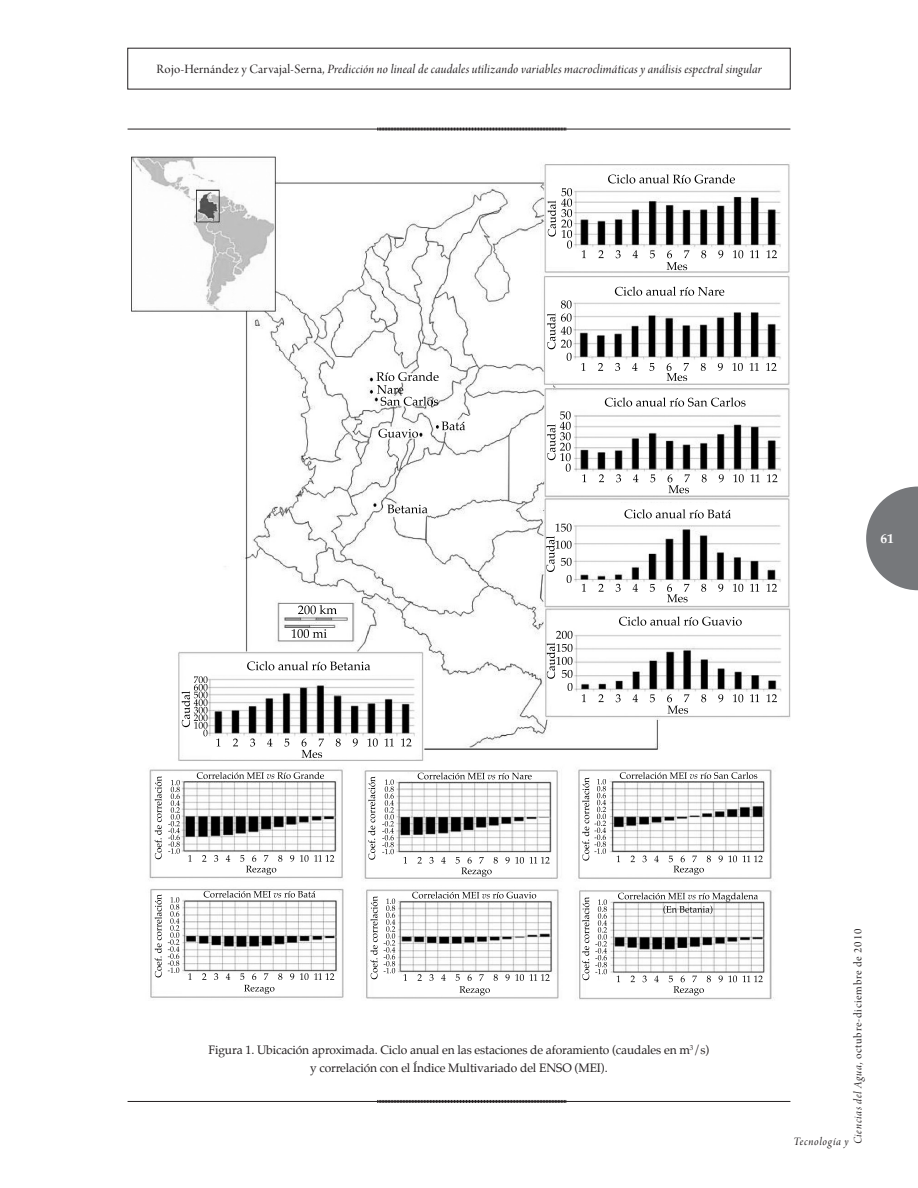
<style>
.page{position:relative;width:918px;height:1188px;background:#fff}
.page>*{position:absolute;margin:0;border:0;box-sizing:border-box;transform-origin:0 0}
.t1{font:13.5px "Arno Pro Italic Display";letter-spacing:.015em;color:#231f20}
.t2{font:700 13.5px "Palatino";color:#fff}
.Tíitulo_de_figuras{font:12px "Palatino";letter-spacing:-.01em;color:#231f20}
.t3{font:12px "Arno Pro Display";color:#231f20}
.t4{font:12px "Arno Pro Italic Display";letter-spacing:.06em;color:#231f20}
.s1{font-family:"Arno Pro Display"}
.s2{font-family:"Arno Pro Italic Display"}
</style>
<div class="page">
<svg style="left:866px;top:487px;width:52px;height:103px"></svg>
<img style="left:131px;top:156px;width:660px;height:844px">
<img style="left:377px;top:372px;width:56px;height:9px">
<img style="left:377px;top:385px;width:26px;height:9px">
<img style="left:381px;top:397px;width:56px;height:9px">
<img style="left:442px;top:422px;width:23px;height:8px">
<img style="left:378px;top:429px;width:40px;height:9px">
<img style="left:387px;top:505px;width:34px;height:8px">
<img style="left:304px;top:605px;width:22px;height:9px">
<img style="left:292px;top:629px;width:35px;height:9px">
<img style="left:626px;top:174px;width:103px;height:9px">
<img style="left:561px;top:188px;width:11px;height:19px">
<img style="left:561px;top:300px;width:11px;height:22px">
<img style="left:560px;top:411px;width:11px;height:19px">
<img style="left:556px;top:524px;width:16px;height:25px">
<img style="left:556px;top:631px;width:17px;height:20px">
<img style="left:194px;top:676px;width:14px;height:15px">
<svg style="left:168px;top:780px;width:12px;height:74px"></svg>
<svg style="left:168px;top:897px;width:11px;height:76px"></svg>
<svg style="left:382px;top:779px;width:12px;height:75px"></svg>
<svg style="left:384px;top:899px;width:11px;height:74px"></svg>
<svg style="left:594px;top:779px;width:12px;height:75px"></svg>
<svg style="left:595px;top:899px;width:12px;height:75px"></svg>
<img style="left:667px;top:250px;width:104px;height:8px">
<img style="left:667px;top:363px;width:103px;height:8px">
<img style="left:668px;top:474px;width:103px;height:8px">
<img style="left:667px;top:584px;width:104px;height:8px">
<img style="left:667px;top:694px;width:104px;height:8px">
<img style="left:302px;top:738px;width:103px;height:9px">
<img style="left:188px;top:855px;width:141px;height:7px">
<img style="left:188px;top:973px;width:141px;height:7px">
<img style="left:404px;top:857px;width:140px;height:7px">
<img style="left:404px;top:974px;width:140px;height:7px">
<img style="left:617px;top:856px;width:140px;height:6px">
<img style="left:617px;top:976px;width:140px;height:6px">
<img style="left:667px;top:262px;width:20px;height:8px">
<img style="left:667px;top:373px;width:20px;height:8px">
<img style="left:669px;top:485px;width:20px;height:8px">
<img style="left:667px;top:594px;width:21px;height:8px">
<img style="left:668px;top:706px;width:20px;height:8px">
<img style="left:302px;top:750px;width:20px;height:8px">
<img style="left:246px;top:866px;width:30px;height:9px">
<img style="left:244px;top:985px;width:30px;height:9px">
<img style="left:461px;top:868px;width:31px;height:9px">
<img style="left:460px;top:986px;width:30px;height:9px">
<img style="left:674px;top:866px;width:30px;height:9px">
<img style="left:674px;top:986px;width:30px;height:9px">
<img style="left:548px;top:201px;width:8px;height:16px">
<img style="left:547px;top:313px;width:8px;height:17px">
<img style="left:547px;top:424px;width:8px;height:17px">
<img style="left:546px;top:536px;width:9px;height:16px">
<img style="left:547px;top:643px;width:8px;height:16px">
<img style="left:182px;top:691px;width:8px;height:17px">
<img style="left:155px;top:776px;width:7px;height:16px">
<img style="left:155px;top:894px;width:7px;height:17px">
<img style="left:369px;top:776px;width:6px;height:17px">
<img style="left:371px;top:896px;width:7px;height:16px">
<img style="left:583px;top:777px;width:6px;height:17px">
<img style="left:583px;top:897px;width:6px;height:16px">
<img style="left:615px;top:287px;width:91px;height:9px">
<img style="left:623px;top:397px;width:111px;height:10px">
<img style="left:624px;top:509px;width:90px;height:9px">
<img style="left:619px;top:616px;width:92px;height:10px">
<img style="left:247px;top:661px;width:90px;height:9px">
<img style="left:197px;top:772px;width:123px;height:7px">
<img style="left:204px;top:891px;width:99px;height:7px">
<img style="left:418px;top:773px;width:100px;height:6px">
<img style="left:412px;top:892px;width:101px;height:6px">
<img style="left:643px;top:772px;width:105px;height:7px">
<img style="left:618px;top:893px;width:125px;height:6px">
<img style="left:663px;top:905px;width:49px;height:9px">
<hr style="left:128px;top:129px;width:662px;height:1px;background:#231f20">
<svg style="left:377px;top:128px;width:190px;height:3px"></svg>
<hr style="left:128px;top:1101px;width:662px;height:1px;background:#231f20">
<svg style="left:377px;top:1100px;width:190px;height:3px"></svg>
<p class="t1" style="left:157px;top:62px;width:607px"><span class="s1">Rojo-Hernández y Carvajal-Serna,</span> Predicción no lineal de caudales utilizando variables macroclimáticas y análisis espectral singular</p>
<p class="t2" style="left:880px;top:526px;width:15px">61</p>
<p class="Tíitulo_de_figuras" style="left:208px;top:1040px;width:503px">Figura 1. Ubicación aproximada. Ciclo anual en las estaciones de aforamiento (caudales en m<sup>3</sup>/s)</p>
<p class="Tíitulo_de_figuras" style="left:310px;top:1058px;width:299px">y correlación con el Índice Multivariado del ENSO (MEI).</p>
<p class="t3" style="left:851px;top:1144px;width:217px;rotate:-90deg"><span class="s2">Ciencias del Agua,</span> octubre-diciembre de 2010</p>
<p class="t4" style="left:794px;top:1135px;width:57px">Tecnología y</p>
</div>
